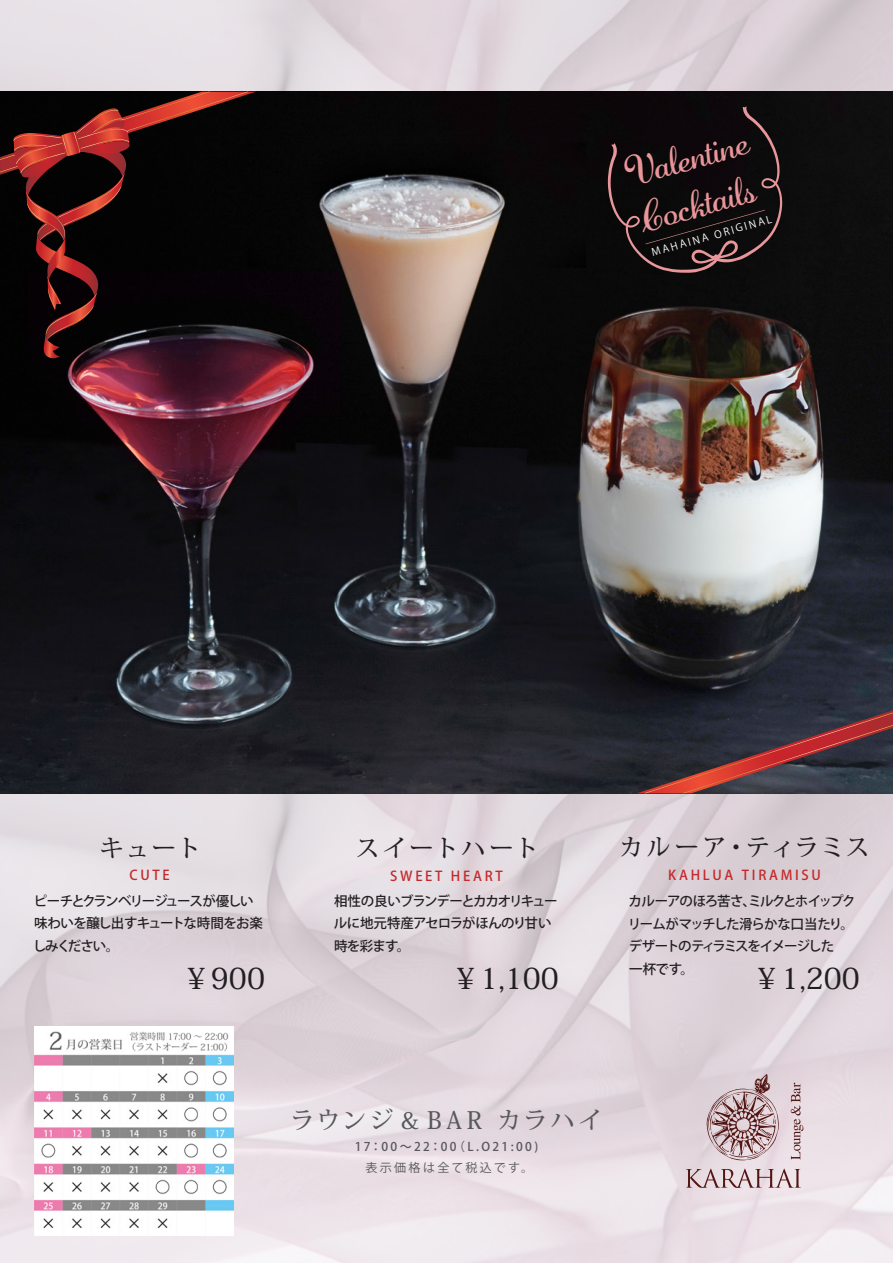
<style>
.page{position:relative;width:893px;height:1263px;background:#fff}
.page>*{position:absolute;margin:0;border:0;box-sizing:border-box;transform-origin:0 0}
.t1{font:39.6px/47.5px "Adage Script JF";color:#e9969b}
.t2{font:500 29.25px "Koz Min Pr 6 N";color:#231f20}
.t3{font:500 24px "Koz Min Pr 6 N";letter-spacing:.13em;color:#57585a}
.t4{font:500 24px "Koz Min Pr 6 N";letter-spacing:.06em;color:#231f20}
.t5{font:500 24px "Koz Min Pr 6 N";letter-spacing:.115em;color:#231f20}
.t6{font:500 24px "Koz Min Pr 6 N";letter-spacing:.09em;color:#231f20}
.t7{font:500 13.5px/22.5px "Koz Go Pr 6 N";letter-spacing:-.08em;color:#231f20}
.t8{font:500 13.5px "Koz Go Pr 6 N";letter-spacing:.2em;color:#c6292d}
.t9{font:500 12px "Koz Go Pr 6 N";letter-spacing:.2em;color:#57585a}
.t10{font:12px "Koz Go Pr 6 N";letter-spacing:.2em;color:#57585a}
.t11{font:10.2px "Koz Go Pr 6 N";color:#fff}
</style>
<div class="page">
<img style="left:0;top:0;width:893px;height:92px">
<img style="left:0;top:793px;width:893px;height:470px">
<img style="left:0;top:92px;width:893px;height:701px">
<svg style="left:0;top:92px;width:256px;height:269px;background:#240d0e"></svg>
<svg style="left:637px;top:710px;width:256px;height:83px;background:#4a323a"></svg>
<svg style="left:791px;top:1083px;width:12px;height:77px"></svg>
<svg style="left:686px;top:1168px;width:115px;height:20px;background:#c7b1b5"></svg>
<svg style="left:706px;top:1074px;width:73px;height:86px;background:#c0a8ac"></svg>
<svg style="left:608px;top:106px;width:174px;height:167px;background:#161011"></svg>
<img style="left:34px;top:1026px;width:200px;height:210px">
<h1 class="t1" style="left:619px;top:152px;width:128px;rotate:-16deg">Valentine<br>Cocktails</h1>
<p class="t11" style="left:650px;top:247px;width:126px;rotate:-16deg">MAHAINA ORIGINAL</p>
<h3 class="t6" style="left:100px;top:834px;width:103px">キュート</h3>
<p class="t8" style="left:130px;top:868px;width:42px">CUTE</p>
<p class="t7" style="left:33px;top:890px;width:232px">ピーチとクランベリージュースが優しい味わいを醸し出すキュートな時間をお楽しみください。</p>
<h2 class="t2" style="left:182px;top:961px;width:85px">￥900</h2>
<h3 class="t5" style="left:355px;top:834px;width:185px">スイートハート</h3>
<p class="t8" style="left:390px;top:868px;width:114px">SWEET HEART</p>
<p class="t7" style="left:334px;top:890px;width:225px">相性の良いブランデーとカカオリキュールに地元特産アセロラがほんのり甘い時を彩ます。</p>
<h2 class="t2" style="left:451px;top:961px;width:109px">￥1,100</h2>
<h3 class="t4" style="left:619px;top:834px;width:252px">カルーア・ティラミス</h3>
<p class="t8" style="left:668px;top:868px;width:154px">KAHLUA TIRAMISU</p>
<p class="t7" style="left:628px;top:890px;width:229px">カルーアのほろ苦さ、ミルクとホイップクリームがマッチした滑らかな口当たり。デザートのティラミスをイメージした<br>一杯です。</p>
<h2 class="t2" style="left:752px;top:961px;width:109px">￥1,200</h2>
<h3 class="t3" style="left:290px;top:1106px;width:314px">ラウンジ＆BAR カラハイ</h3>
<p class="t9" style="left:355px;top:1139px;width:185px">17：00～22：00（L.O21:00)</p>
<p class="t10" style="left:365px;top:1161px;width:169px">表示価格は全て税込です。</p>
</div>
